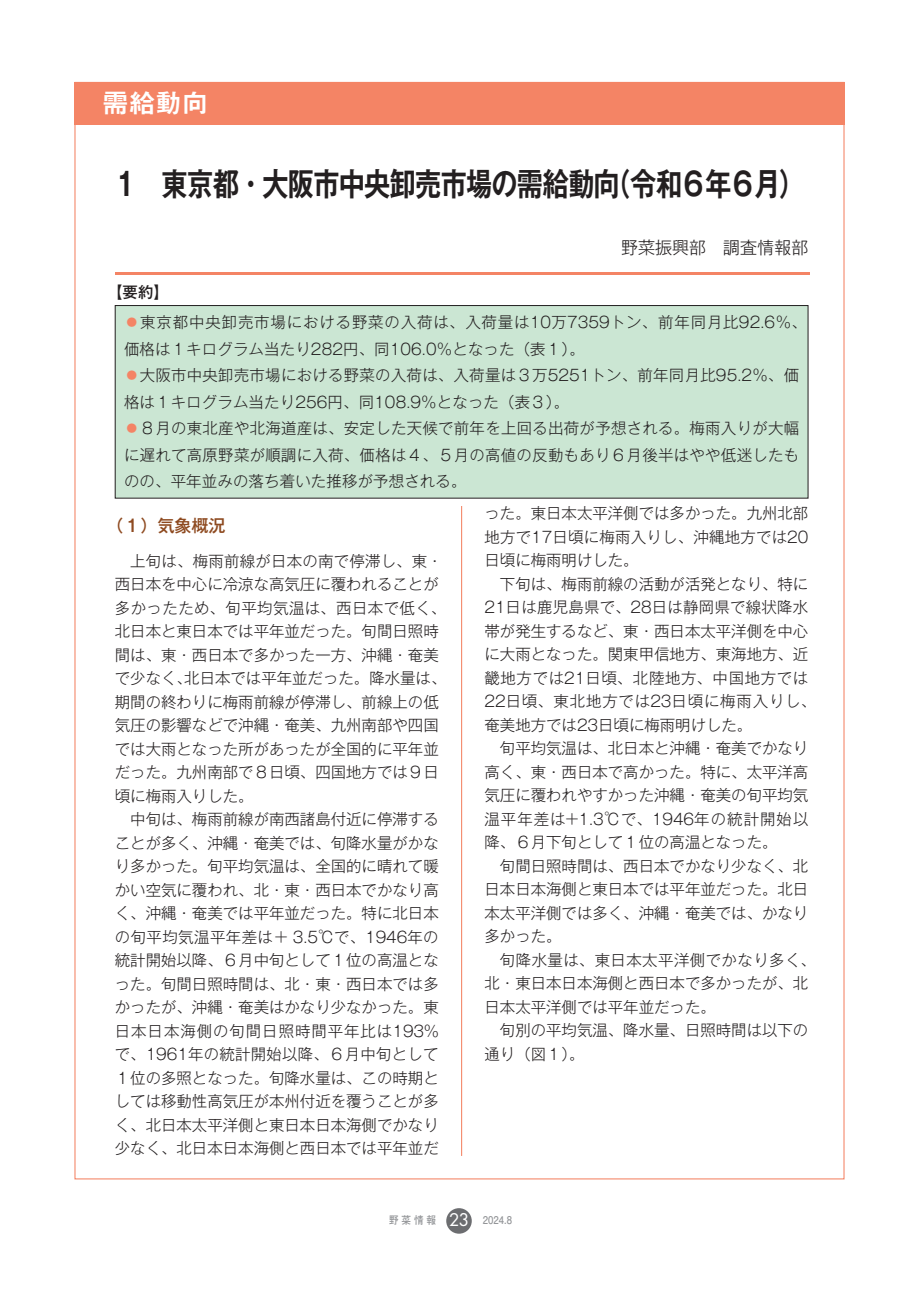
<style>
.page{position:relative;width:919px;height:1289px;background:#fff}
.page>*{position:absolute;margin:0;border:0;box-sizing:border-box;transform-origin:0 0}
.t1{font:700 31.95px "Gothic MB101 Pr 5 De";letter-spacing:-.03em;color:#231f20;scale:.82 1}
.t2{font:26.55px "Midashi Go Pr 5 MB31";color:#fff}
.t3{font:300 16.95px "Gothic MB101 Pr 5";color:#231f20}
.t4{font:500 16.95px "Gothic MB101 Pr 5";color:#8e4a20}
.t5{font:300 15.45px/23.5px "Gothic MB101 Pr 5";color:#231f20}
.t6{font:300 15.45px/26.5px "Gothic MB101 Pr 5";letter-spacing:.02em;color:#231f20}
.t7{font:300 15.45px/30.5px "Gothic MB101 Pr 5";letter-spacing:.055em;color:#231f20}
.t8{font:700 10.65px "Futo Go B101 Pr 5";letter-spacing:.15em;color:#939598;scale:.9 1}
.s1{font-weight:500}
.s2{color:#f48465}
.s3{font-family:"Futura Std";font-weight:400;font-size:16.95px;color:#fff}
</style>
<div class="page">
<hr style="left:461px;top:106px;width:1px;height:1049px;background:#f48465">
<div style="left:446px;top:1208px;width:25px;height:25px;background:#6c6d70;border-radius:50%"></div>
<div style="left:115px;top:123px;width:693px;height:383px;background:#fff"></div>
<hr style="left:115px;top:272px;width:694px;height:2px;background:#f48465">
<div style="left:74px;top:82px;width:770px;height:42px;background:#f48465"></div>
<div style="left:115px;top:305px;width:693px;height:193px;background:#cbe6d3"></div>
<div style="left:115px;top:305px;width:693px;height:193px;border:1px solid #231f20"></div>
<h2 class="t2" style="left:102px;top:82px;width:108px">需給動向</h2>
<h1 class="t1" style="left:112px;top:157px;width:845px">１　東京都・大阪市中央卸売市場の需給動向（令和６年６月）</h1>
<p class="t3" style="left:621px;top:234px;width:189px">野菜振興部　調査情報部</p>
<p class="t7" style="left:124px;top:275px;width:684px;text-indent:-17px"><span class="s1">【要約】<br></span><span class="s2">⃝</span>東京都中央卸売市場における野菜の入荷は、入荷量は10万7359トン、前年同月比92.6％、</p>
<p class="t6" style="left:124px;top:334px;width:676px">価格は１キログラム当たり282円、同106.0％となった（表１）。<br><span class="s2">⃝</span>大阪市中央卸売市場における野菜の入荷は、入荷量は３万5251トン、前年同月比95.2％、価格は１キログラム当たり256円、同108.9％となった（表３）。<br><span class="s2">⃝</span>８月の東北産や北海道産は、安定した天候で前年を上回る出荷が予想される。梅雨入りが大幅に遅れて高原野菜が順調に入荷、価格は４、５月の高値の反動もあり６月後半はやや低迷したものの、平年並みの落ち着いた推移が予想される。</p>
<p class="t4" style="left:106px;top:511px;width:121px">（１）気象概況</p>
<p class="t5" style="left:115px;top:547px;width:333px;text-indent:15px">上旬は、梅雨前線が日本の南で停滞し、東・西日本を中心に冷涼な高気圧に覆われることが多かったため、旬平均気温は、西日本で低く、北日本と東日本では平年並だった。旬間日照時間は、東・西日本で多かった一方、沖縄・奄美で少なく、北日本では平年並だった。降水量は、期間の終わりに梅雨前線が停滞し、前線上の低気圧の影響などで沖縄・奄美、九州南部や四国では大雨となった所があったが全国的に平年並だった。九州南部で８日頃、四国地方では９日頃に梅雨入りした。</p>
<p class="t5" style="left:115px;top:806px;width:325px;text-align:justify;text-indent:15px">中旬は、梅雨前線が南西諸島付近に停滞することが多く、沖縄・奄美では、旬降水量がかなり多かった。旬平均気温は、全国的に晴れて暖かい空気に覆われ、北・東・西日本でかなり高く、沖縄・奄美では平年並だった。特に北日本の旬平均気温平年差は＋ 3.5℃で、1946年の統計開始以降、６月中旬として１位の高温となった。旬間日照時間は、北・東・西日本では多かったが、沖縄・奄美はかなり少なかった。東日本日本海側の旬間日照時間平年比は193%で、1961年の統計開始以降、６月中旬として１位の多照となった。旬降水量は、この時期としては移動性高気圧が本州付近を覆うことが多く、北日本太平洋側と東日本日本海側でかなり少なく、北日本日本海側と西日本では平年並だ</p>
<p class="t5" style="left:484px;top:500px;width:325px;text-align:justify">った。東日本太平洋側では多かった。九州北部地方で17日頃に梅雨入りし、沖縄地方では20日頃に梅雨明けした。</p>
<p class="t5" style="left:484px;top:571px;width:333px;text-indent:15px">下旬は、梅雨前線の活動が活発となり、特に<br>21日は鹿児島県で、28日は静岡県で線状降水帯が発生するなど、東・西日本太平洋側を中心に大雨となった。関東甲信地方、東海地方、近畿地方では21日頃、北陸地方、中国地方では<br>22日頃、東北地方では23日頃に梅雨入りし、奄美地方では23日頃に梅雨明けした。</p>
<p class="t5" style="left:484px;top:735px;width:325px;text-align:justify;text-indent:15px">旬平均気温は、北日本と沖縄・奄美でかなり高く、東・西日本で高かった。特に、太平洋高気圧に覆われやすかった沖縄・奄美の旬平均気温平年差は+1.3℃で、1946年の統計開始以降、６月下旬として１位の高温となった。</p>
<p class="t5" style="left:484px;top:853px;width:325px;text-align:justify;text-indent:15px">旬間日照時間は、西日本でかなり少なく、北日本日本海側と東日本では平年並だった。北日本太平洋側では多く、沖縄・奄美では、かなり多かった。</p>
<p class="t5" style="left:484px;top:947px;width:333px;text-indent:15px">旬降水量は、東日本太平洋側でかなり多く、北・東日本日本海側と西日本で多かったが、北日本太平洋側では平年並だった。</p>
<p class="t5" style="left:484px;top:1017px;width:325px;text-indent:15px">旬別の平均気温、降水量、日照時間は以下の通り（図１）。</p>
<p class="t8" style="left:389px;top:1211px;width:138px">野菜情報 <span class="s3">23</span> 2024.8</p>
</div>
